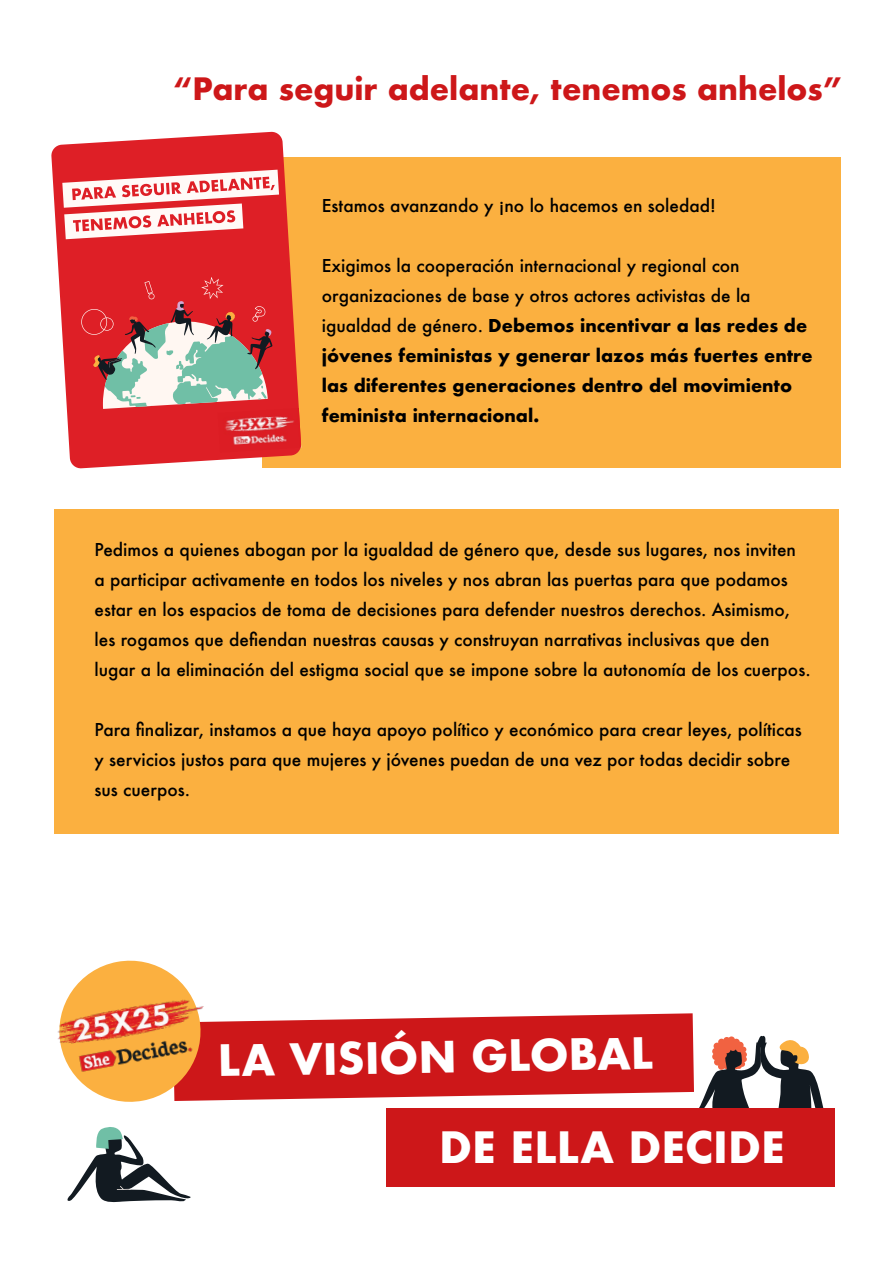
<style>
.page{position:relative;width:893px;height:1263px;background:#fff}
.page>*{position:absolute;margin:0;border:0;box-sizing:border-box;transform-origin:0 0}
.t1{font:700 42px "Futura";color:#fff}
.t2{font:700 30px "Futura";color:#cd1719}
.t3{font:500 17.25px/30px "Futura";color:#000}
.t4{font:700 17.25px/30px "Futura";color:#000}
.s1{font-weight:500}
</style>
<div class="page">
<div style="left:262px;top:158px;width:578px;height:310px;background:#fbb040"></div>
<div style="left:54px;top:510px;width:785px;height:324px;background:#fbb040"></div>
<svg style="left:67px;top:1127px;width:124px;height:76px"></svg>
<svg style="left:690px;top:1035px;width:145px;height:152px"></svg>
<div style="left:720px;top:1051px;width:7px;height:7px;background:#f16241;border-radius:50%"></div>
<div style="left:723px;top:1046px;width:8px;height:7px;background:#f16241;border-radius:50%"></div>
<div style="left:729px;top:1044px;width:8px;height:7px;background:#f16241;border-radius:50%"></div>
<div style="left:736px;top:1045px;width:7px;height:7px;background:#f16241;border-radius:50%"></div>
<svg style="left:206px;top:1013px;width:488px;height:88px;background:#d22f31"></svg>
<div style="left:387px;top:1108px;width:448px;height:78px;background:#cd1719"></div>
<svg style="left:85px;top:960px;width:121px;height:142px"></svg>
<img style="left:57px;top:977px;width:168px;height:116px">
<svg style="left:51px;top:132px;width:250px;height:337px;fill:#de1f26"></svg>
<svg style="left:62px;top:170px;width:217px;height:69px"></svg>
<img style="left:218px;top:408px;width:83px;height:45px">
<svg style="left:81px;top:277px;width:192px;height:132px"></svg>
<h2 class="t2" style="left:173px;top:67px;width:671px">“Para seguir adelante, tenemos anhelos”</h2>
<p class="t3" style="left:322px;top:190px;width:395px">Estamos avanzando y ¡no lo hacemos en soledad!</p>
<p class="t4" style="left:322px;top:250px;width:492px"><span class="s1">Exigimos la cooperación internacional y regional con organizaciones de base y otros actores activistas de la igualdad de género.</span> Debemos incentivar a las redes de jóvenes feministas y generar lazos más fuertes entre las diferentes generaciones dentro del movimiento feminista internacional.</p>
<p class="t3" style="left:94px;top:534px;width:718px">Pedimos a quienes abogan por la igualdad de género que, desde sus lugares, nos inviten a participar activamente en todos los niveles y nos abran las puertas para que podamos estar en los espacios de toma de decisiones para defender nuestros derechos. Asimismo, les rogamos que defiendan nuestras causas y construyan narrativas inclusivas que den lugar a la eliminación del estigma social que se impone sobre la autonomía de los cuerpos.</p>
<p class="t3" style="left:94px;top:714px;width:709px">Para finalizar, instamos a que haya apoyo político y económico para crear leyes, políticas y servicios justos para que mujeres y jóvenes puedan de una vez por todas decidir sobre sus cuerpos.</p>
<h1 class="t1" style="left:217px;top:1030px;width:437px;rotate:-1deg">LA VISIÓN GLOBAL</h1>
<h1 class="t1" style="left:439px;top:1116px;width:347px">DE ELLA DECIDE</h1>
</div>
